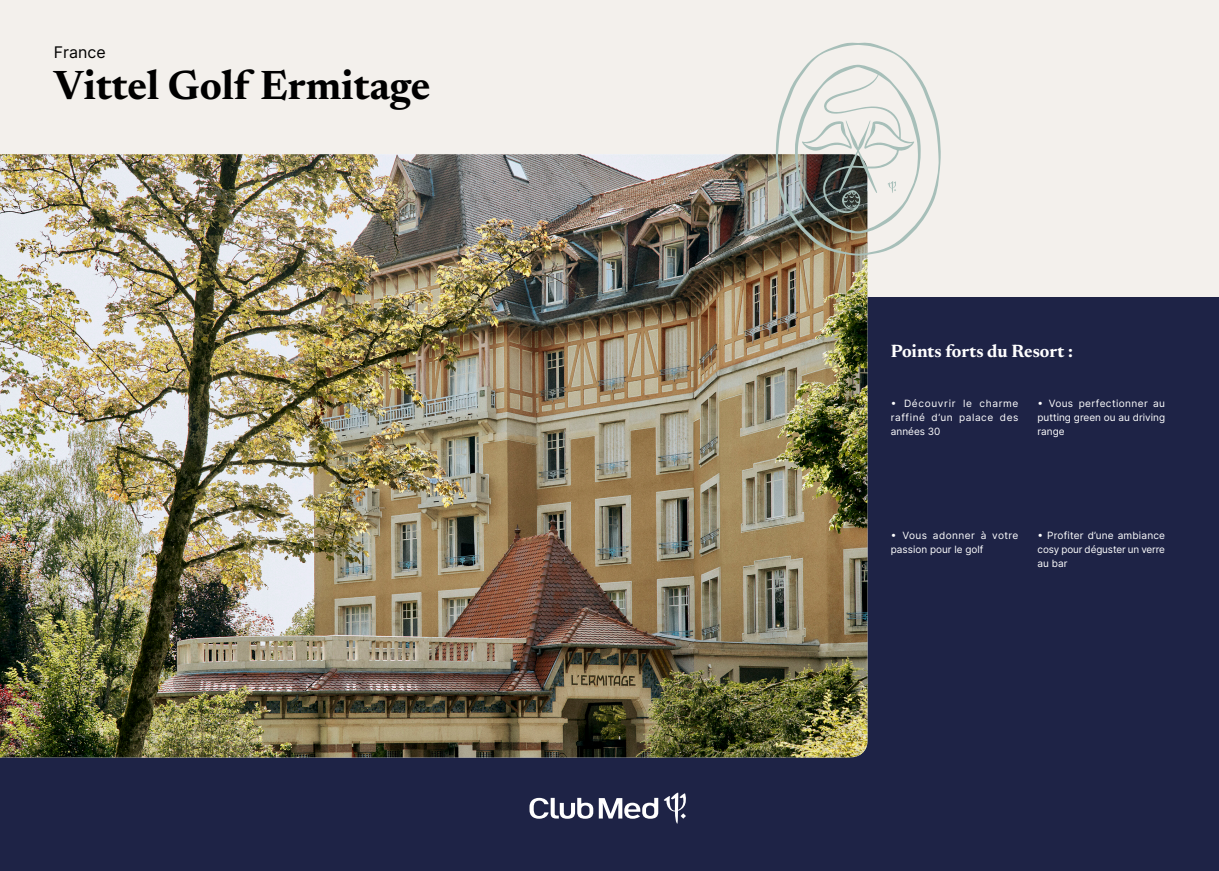
<style>
.page{position:relative;width:1219px;height:871px;background:#fff}
.page>*{position:absolute;margin:0;border:0;box-sizing:border-box;transform-origin:0 0}
.t1{font:700 41.5px "Newsreader 24 pt";color:#000}
.t2{font:700 18px "Newsreader 24 pt";color:#fff}
.t3{font:16px "Inter";color:#000}
.t4{font:10px/14px "Inter";letter-spacing:.015em;color:#fff;text-align:justify}
</style>
<div class="page">
<div style="left:0;top:0;width:1219px;height:870px;background:#f3f0ec"></div>
<div style="left:0;top:298px;width:1219px;height:572px;background:#1e2346"></div>
<img style="left:0;top:154px;width:867px;height:603px">
<svg style="left:776px;top:43px;width:165px;height:212px"></svg>
<svg style="left:529px;top:792px;width:157px;height:31px"></svg>
<h3 class="t3" style="left:54px;top:41px;width:53px">France</h3>
<h1 class="t1" style="left:54px;top:56px;width:378px">Vittel Golf Ermitage</h1>
<h2 class="t2" style="left:891px;top:337px;width:183px">Points forts du Resort :</h2>
<p class="t4" style="left:891px;top:395px;width:129px">• Découvrir le charme raffiné d’un palace des années 30</p>
<p class="t4" style="left:1037px;top:395px;width:129px">• Vous perfectionner au putting green ou au driving range</p>
<p class="t4" style="left:891px;top:528px;width:129px">• Vous adonner à votre passion pour le golf</p>
<p class="t4" style="left:1037px;top:528px;width:129px">• Profiter d’une ambiance cosy pour déguster un verre au bar</p>
</div>
